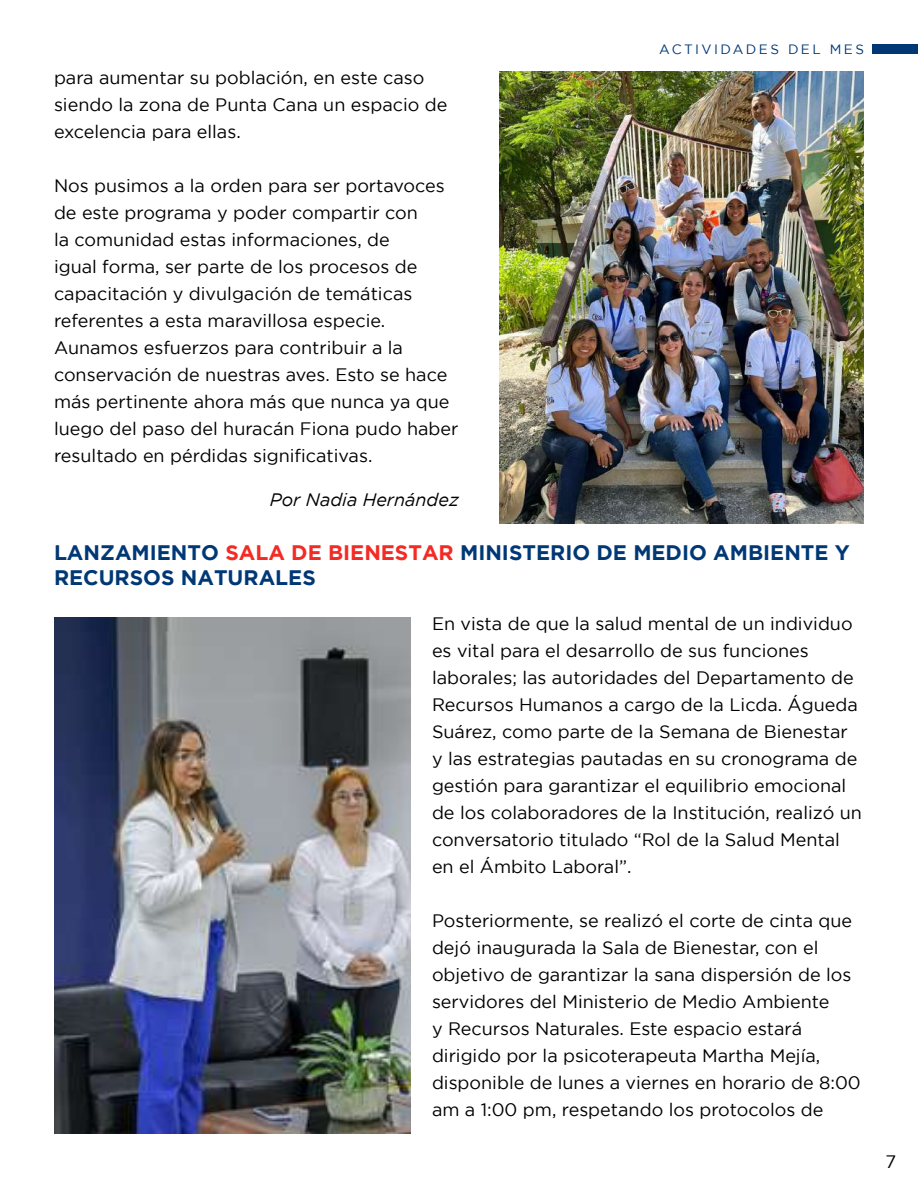
<style>
.page{position:relative;width:918px;height:1188px;background:#fff}
.page>*{position:absolute;margin:0;border:0;box-sizing:border-box;transform-origin:0 0}
.t1{font:700 21px/25.2px "Gotham";color:#003876}
.t2{font:18px/27px "Gotham";color:#000}
.t3{font:italic 18px "Gotham";color:#000}
.t4{font:13.5px "Gotham";letter-spacing:.18em;color:#003876}
.s1{color:#f32b24}
</style>
<div class="page">
<img style="left:500px;top:71px;width:364px;height:453px">
<img style="left:54px;top:617px;width:356px;height:517px">
<div style="left:873px;top:44px;width:45px;height:10px;background:#003876"></div>
<p class="t2" style="left:54px;top:64px;width:395px">para aumentar su población, en este caso siendo la zona de Punta Cana un espacio de excelencia para ellas.</p>
<p class="t2" style="left:54px;top:172px;width:406px">Nos pusimos a la orden para ser portavoces de este programa y poder compartir con<br>la comunidad estas informaciones, de<br>igual forma, ser parte de los procesos de capacitación y divulgación de temáticas referentes a esta maravillosa especie.<br>Aunamos esfuerzos para contribuir a la conservación de nuestras aves. Esto se hace más pertinente ahora más que nunca ya que luego del paso del huracán Fiona pudo haber resultado en pérdidas significativas.</p>
<p class="t3" style="left:270px;top:489px;width:191px">Por Nadia Hernández</p>
<p class="t4" style="left:659px;top:41px;width:206px">ACTIVIDADES DEL MES</p>
<p class="t1" style="left:54px;top:540px;width:797px">LANZAMIENTO <span class="s1">SALA DE BIENESTAR</span> MINISTERIO DE MEDIO AMBIENTE Y<br>RECURSOS NATURALES</p>
<p class="t2" style="left:432px;top:610px;width:432px">En vista de que la salud mental de un individuo es vital para el desarrollo de sus funciones laborales; las autoridades del Departamento de Recursos Humanos a cargo de la Licda. Águeda Suárez, como parte de la Semana de Bienestar y las estrategias pautadas en su cronograma de gestión para garantizar el equilibrio emocional de los colaboradores de la Institución, realizó un conversatorio titulado “Rol de la Salud Mental en el Ámbito Laboral”.</p>
<p class="t2" style="left:432px;top:907px;width:430px">Posteriormente, se realizó el corte de cinta que dejó inaugurada la Sala de Bienestar, con el objetivo de garantizar la sana dispersión de los servidores del Ministerio de Medio Ambiente<br>y Recursos Naturales. Este espacio estará dirigido por la psicoterapeuta Martha Mejía, disponible de lunes a viernes en horario de 8:00 am a 1:00 pm, respetando los protocolos de</p>
<p class="t2" style="left:886px;top:1147px;width:12px">7</p>
</div>
